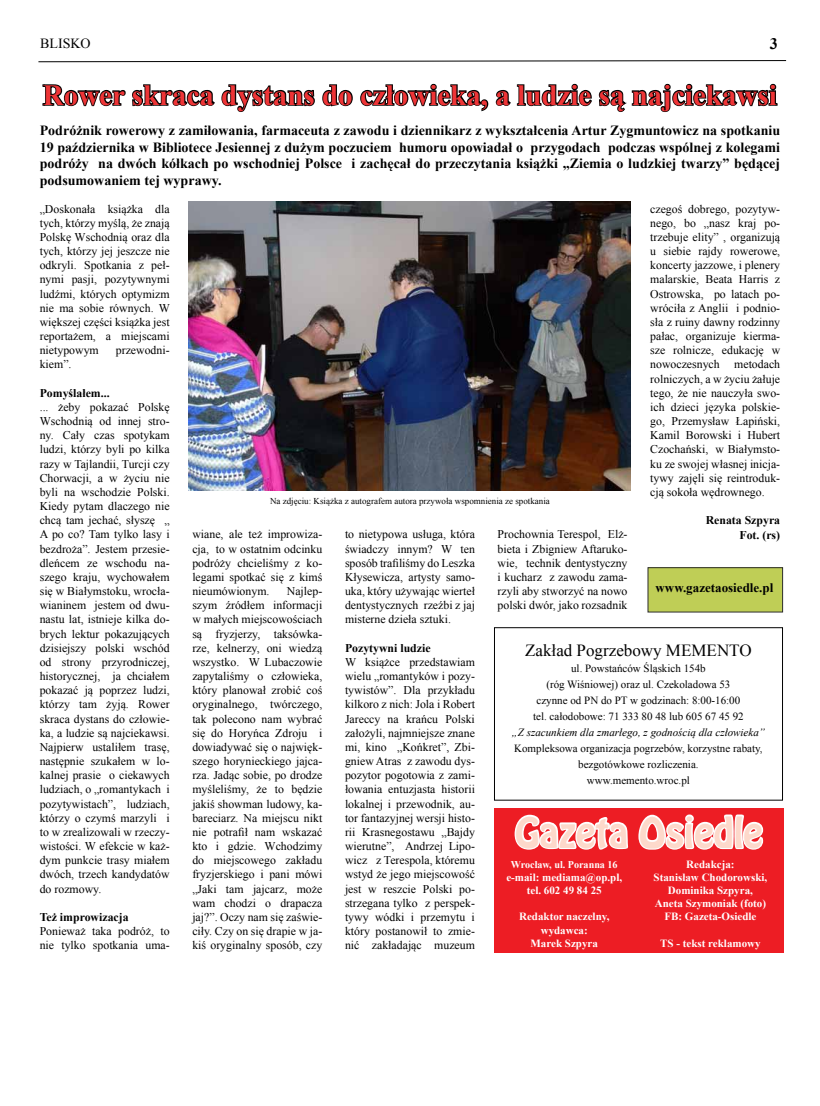
<style>
.page{position:relative;width:820px;height:1106px;background:#fff}
.page>*{position:absolute;margin:0;border:0;box-sizing:border-box;transform-origin:0 0}
.t1{font:37px "Hobo Std";color:#fdd9cb}
.t2{font:700 29.3px "Times New Roman";color:#ee3436}
.t3{font:17px "Times New Roman";color:#000}
.t4{font:700 16px "Times New Roman";color:#000}
.t5{font:700 14px/16.8px "Times New Roman";color:#000;text-align:justify}
.t6{font:14px "Times New Roman";color:#000}
.t7{font:700 13px "Times New Roman";color:#000}
.t8{font:11.8px/14.2px "Times New Roman";color:#000;text-align:justify}
.t9{font:700 11.8px/14.4px "Times New Roman";color:#000;text-align:right}
.t10{font:11px/16px "Times New Roman";color:#000;text-align:center}
.t11{font:700 11px/13.2px "Times New Roman";color:#fff;text-align:center}
.t12{font:italic 11px "Times New Roman";color:#000}
.t13{font:700 10.3px "Times New Roman";color:#fff}
.t14{font:9px "Times New Roman";color:#000}
</style>
<div class="page">
<svg style="left:38px;top:60px;width:748px;height:3px"></svg>
<svg style="left:42px;top:83px;width:736px;height:29px"></svg>
<div style="left:494px;top:808px;width:288px;height:144px;background:#ed1d24"></div>
<svg style="left:514px;top:814px;width:115px;height:36px"></svg>
<svg style="left:638px;top:814px;width:126px;height:36px"></svg>
<div style="left:494px;top:627px;width:288px;height:173px;border:1px solid #000"></div>
<img style="left:188px;top:202px;width:442px;height:289px">
<div style="left:647px;top:567px;width:135px;height:45px;background:#bfce56"></div>
<p class="t6" style="left:40px;top:33px;width:52px">BLISKO</p>
<h3 class="t4" style="left:769px;top:32px;width:9px">3</h3>
<h2 class="t2" style="left:43px;top:74px;width:735px">Rower skraca dystans do człowieka, a ludzie są najciekawsi</h2>
<p class="t5" style="left:40px;top:121px;width:741px">Podróżnik rowerowy z zamiłowania, farmaceuta z zawodu i dziennikarz z wykształcenia Artur Zygmuntowicz na spotkaniu 19 października w Bibliotece Jesiennej z dużym poczuciem humoru opowiadał o przygodach podczas wspólnej z kolegami podróży na dwóch kółkach po wschodniej Polsce i zachęcał do przeczytania książki „Ziemia o ludzkiej twarzy” będącej podsumowaniem tej wyprawy.</p>
<p class="t8" style="left:40px;top:201px;width:132px">„Doskonała książka dla tych, którzy myślą, że znają Polskę Wschodnią oraz dla tych, którzy jej jeszcze nie odkryli. Spotkania z peł&shy;nymi pasji, pozytywnymi ludźmi, których optymizm nie ma sobie równych. W większej części książka jest reportażem, a miejscami nietypowym</p>
<p class="t8" style="left:650px;top:201px;width:131px">czegoś dobrego, pozytyw&shy;nego, bo „nasz kraj po&shy;trzebuje elity” , organizują u siebie rajdy rowerowe, koncerty jazzowe, i plenery malarskie, Beata Harris z Ostrowska, po latach po&shy;wróciła z Anglii i podnio&shy;sła z ruiny dawny rodzinny pałac, organizuje kierma&shy;sze rolnicze, edukację w nowoczesnych metodach rolniczych, a w życiu żałuje tego, że nie nauczyła swo&shy;ich dzieci języka polskie&shy;go, Przemysław Łapiński, Kamil Borowski i Hubert Czochański, w Białymsto&shy;ku ze swojej własnej inicja&shy;tywy zajęli się reintroduk&shy;cją sokoła wędrownego.</p>
<p class="t9" style="left:705px;top:512px;width:76px">Renata Szpyra<br>Fot. (rs)</p>
<p class="t8" style="left:116px;top:343px;width:55px">przewodni-</p>
<p class="t8" style="left:40px;top:357px;width:33px">kiem”.</p>
<p class="t9" style="left:40px;top:385px;width:71px">Pomyślałem...</p>
<p class="t8" style="left:40px;top:399px;width:131px">... żeby pokazać Polskę Wschodnią od innej stro&shy;ny. Cały czas spotykam ludzi, którzy byli po kilka razy w Tajlandii, Turcji czy Chorwacji, a w życiu nie byli na wschodzie Polski.<br>Kiedy pytam dlaczego nie chcą tam jechać, słyszę „ A po co? Tam tylko lasy i bezdroża”. Jestem przesie&shy;dleńcem ze wschodu na&shy;szego kraju, wychowałem się w Białymstoku, wrocła&shy;wianinem jestem od dwu&shy;nastu lat, istnieje kilka do&shy;brych lektur pokazujących dzisiejszy polski wschód od strony przyrodniczej, historycznej, ja chciałem pokazać ją poprzez ludzi, którzy tam żyją. Rower skraca dystans do człowie&shy;ka, a ludzie są najciekawsi.<br>Najpierw ustaliłem trasę, następnie szukałem w lo&shy;kalnej prasie o ciekawych ludziach, o „romantykach i pozytywistach”, ludziach, którzy o czymś marzyli i to w zrealizowali w rzeczy&shy;wistości. W efekcie w każ&shy;dym punkcie trasy miałem dwóch, trzech kandydatów do rozmowy.</p>
<p class="t9" style="left:40px;top:909px;width:90px">Też improwizacja</p>
<p class="t8" style="left:40px;top:923px;width:131px">Ponieważ taka podróż, to nie tylko spotkania uma-</p>
<p class="t14" style="left:270px;top:494px;width:281px">Na zdjęciu: Książka z autografem autora przywoła wspomnienia ze spotkania</p>
<p class="t8" style="left:192px;top:527px;width:131px">wiane, ale też improwiza&shy;cja, to w ostatnim odcinku podróży chcieliśmy z ko&shy;legami spotkać się z kimś nieumówionym.</p>
<p class="t8" style="left:345px;top:527px;width:131px">to nietypowa usługa, która świadczy innym? W ten sposób trafiliśmy do Leszka Kłysewicza, artysty samo&shy;uka, który używając wierteł dentystycznych rzeźbi z jaj misterne dzieła sztuki.</p>
<p class="t9" style="left:345px;top:640px;width:87px">Pozytywni ludzie</p>
<p class="t8" style="left:345px;top:654px;width:131px">W książce przedstawiam wielu „romantyków i pozy&shy;tywistów”. Dla przykładu kilkoro z nich: Jola i Robert Jareccy na krańcu Polski założyli, najmniejsze znane mi, kino „Końkret”, Zbi&shy;gniew Atras z zawodu dys&shy;pozytor pogotowia z zami&shy;łowania entuzjasta historii lokalnej i przewodnik, au&shy;tor fantazyjnej wersji histo&shy;rii Krasnegostawu „Bajdy wierutne”, Andrzej Lipo&shy;wicz z Terespola, któremu wstyd że jego miejscowość jest w reszcie Polski po&shy;strzegana tylko z perspek&shy;tywy wódki i przemytu i który postanowił to zmie&shy;nić zakładając muzeum</p>
<p class="t8" style="left:497px;top:527px;width:131px">Prochownia Terespol, Elż&shy;bieta i Zbigniew Aftaruko&shy;wie, technik dentystyczny i kucharz z zawodu zama&shy;rzyli aby stworzyć na nowo polski dwór, jako rozsadnik</p>
<p class="t7" style="left:655px;top:578px;width:119px">www.gazetaosiedle.pl</p>
<p class="t8" style="left:192px;top:583px;width:131px;text-indent:94px">Najlep&shy;szym źródłem informacji w małych miejscowościach są fryzjerzy, taksówka&shy;rze, kelnerzy, oni wiedzą wszystko. W Lubaczowie zapytaliśmy o człowieka, który planował zrobić coś oryginalnego, twórczego, tak polecono nam wybrać się do Horyńca Zdroju i dowiadywać się o najwięk&shy;szego horynieckiego jajca&shy;rza. Jadąc sobie, po drodze myśleliśmy, że to będzie jakiś showman ludowy, ka&shy;bareciarz. Na miejscu nikt nie potrafił nam wskazać kto i gdzie. Wchodzimy do miejscowego zakładu fryzjerskiego i pani mówi „Jaki tam jajcarz, może wam chodzi o drapacza jaj?”. Oczy nam się zaświe&shy;ciły. Czy on się drapie w ja&shy;kiś oryginalny sposób, czy</p>
<h3 class="t3" style="left:525px;top:638px;width:228px">Zakład Pogrzebowy MEMENTO</h3>
<p class="t10" style="left:533px;top:660px;width:212px">ul. Powstańców Śląskich 154b<br>(róg Wiśniowej) oraz ul. Czekoladowa 53 czynne od PN do PT w godzinach: 8:00-16:00 tel. całodobowe: 71 333 80 48 lub 605 67 45 92</p>
<p class="t12" style="left:511px;top:724px;width:255px">„Z szacunkiem dla zmarłego, z godnością dla człowieka”</p>
<p class="t10" style="left:514px;top:740px;width:250px">Kompleksowa organizacja pogrzebów, korzystne rabaty, bezgotówkowe rozliczenia.<br>www.memento.wroc.pl</p>
<h1 class="t1" style="left:515px;top:806px;width:249px">Gazeta Osiedle</h1>
<p class="t13" style="left:510px;top:856px;width:108px">Wrocław, ul. Poranna 16</p>
<p class="t11" style="left:506px;top:870px;width:117px">e-mail: mediama@op.pl, tel. 602 49 84 25</p>
<p class="t11" style="left:519px;top:909px;width:92px">Redaktor naczelny, wydawca:<br>Marek Szpyra</p>
<p class="t11" style="left:653px;top:857px;width:115px">Redakcja:<br>Stanisław Chodorowski,<br>Dominika Szpyra,<br>Aneta Szymoniak (foto)<br>FB: Gazeta-Osiedle</p>
<p class="t11" style="left:660px;top:936px;width:102px">TS - tekst reklamowy</p>
</div>
